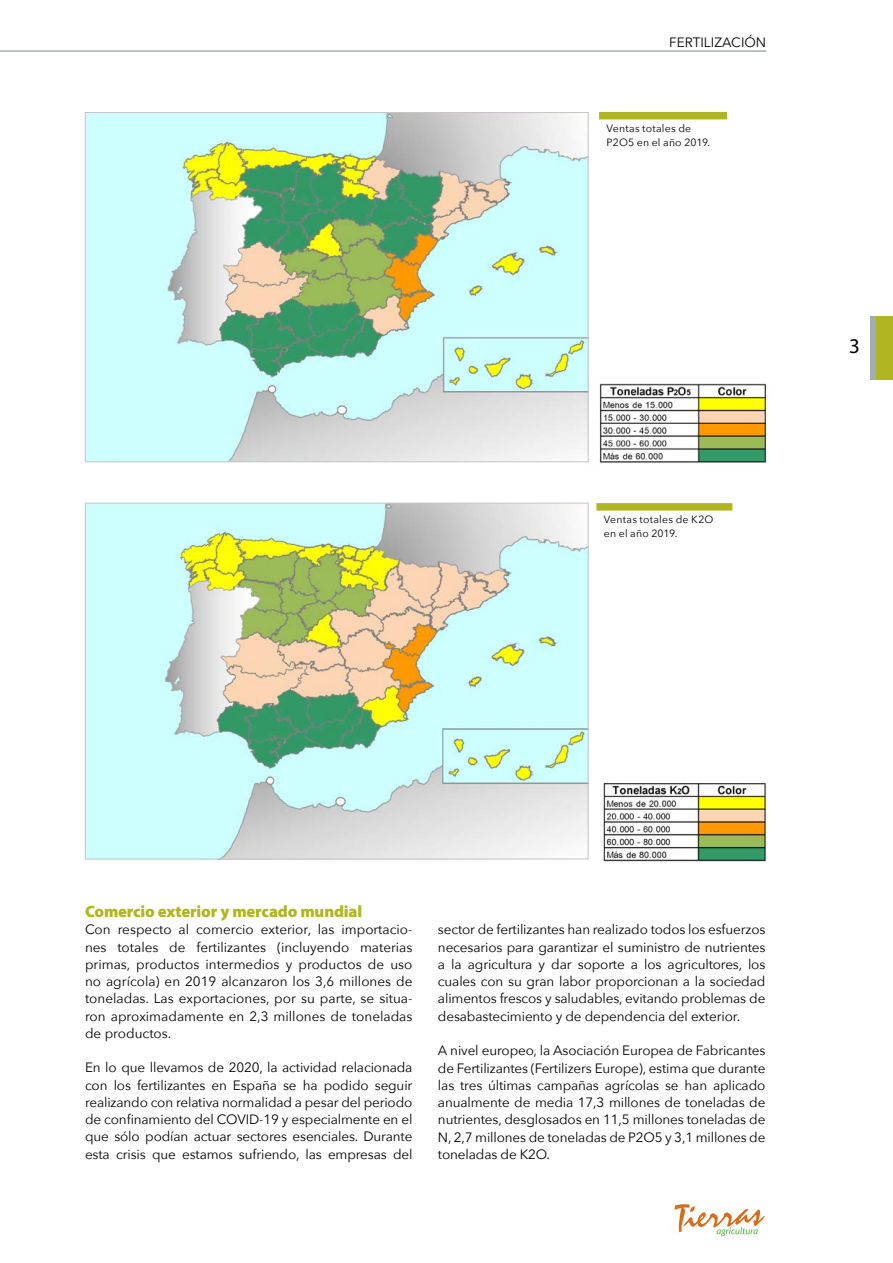
<style>
.page{position:relative;width:893px;height:1263px;background:#fff}
.page>*{position:absolute;margin:0;border:0;box-sizing:border-box;transform-origin:0 0}
.t1{font:21px "Myriad Pro";color:#000}
.t2{font:900 16.5px "Myriad Pro";letter-spacing:-.01em;color:#b0b622}
.t3{font:13.5px/17.2px "Avenir Next";letter-spacing:-.01em;color:#000;text-align:justify}
.t4{font:10.5px/13.5px "Avenir Next";letter-spacing:.02em;color:#000}
</style>
<div class="page">
<div style="left:870px;top:316px;width:6px;height:63px;background:#a4acb1"></div>
<div style="left:876px;top:316px;width:17px;height:63px;background:#b0b622"></div>
<svg style="left:674px;top:1204px;width:91px;height:32px"></svg>
<hr style="left:0;top:50px;width:766px;height:2px;background:#a4acb1">
<div style="left:596px;top:503px;width:136px;height:8px;background:#b0b622"></div>
<img style="left:87px;top:114px;width:499px;height:346px">
<div style="left:599px;top:112px;width:128px;height:7px;background:#b0b622"></div>
<img style="left:585px;top:380px;width:181px;height:83px">
<img style="left:87px;top:505px;width:499px;height:352px">
<img style="left:603px;top:783px;width:163px;height:79px">
<p class="t3" style="left:669px;top:33px;width:99px">FERTILIZACIÓN</p>
<p class="t4" style="left:607px;top:121px;width:105px">Ventas totales de<br>P2O5 en el año 2019.</p>
<p class="t4" style="left:604px;top:512px;width:111px">Ventas totales de K2O en el año 2019.</p>
<h1 class="t1" style="left:849px;top:333px;width:12px">3</h1>
<p class="t2" style="left:85px;top:900px;width:279px">Comercio exterior y mercado mundial</p>
<p class="t3" style="left:85px;top:920px;width:329px">Con respecto al comercio exterior, las importacio&shy;nes totales de fertilizantes (incluyendo materias primas, productos intermedios y productos de uso no agrícola) en 2019 alcanzaron los 3,6 millones de toneladas. Las exportaciones, por su parte, se situa&shy;ron aproximadamente en 2,3 millones de toneladas de productos.</p>
<p class="t3" style="left:85px;top:1058px;width:329px">En lo que llevamos de 2020, la actividad relacionada con los fertilizantes en España se ha podido seguir realizando con relativa normalidad a pesar del periodo de confinamiento del COVID-19 y especialmente en el que sólo podían actuar sectores esenciales. Durante esta crisis que estamos sufriendo, las empresas del</p>
<p class="t3" style="left:438px;top:920px;width:329px">sector de fertilizantes han realizado todos los esfuerzos necesarios para garantizar el suministro de nutrientes a la agricultura y dar soporte a los agricultores, los cuales con su gran labor proporcionan a la sociedad alimentos frescos y saludables, evitando problemas de desabastecimiento y de dependencia del exterior.</p>
<p class="t3" style="left:438px;top:1041px;width:329px">A nivel europeo, la Asociación Europea de Fabricantes de Fertilizantes (Fertilizers Europe), estima que durante las tres últimas campañas agrícolas se han aplicado anualmente de media 17,3 millones de toneladas de nutrientes, desglosados en 11,5 millones toneladas de N, 2,7 millones de toneladas de P2O5 y 3,1 millones de toneladas de K2O.</p>
</div>
